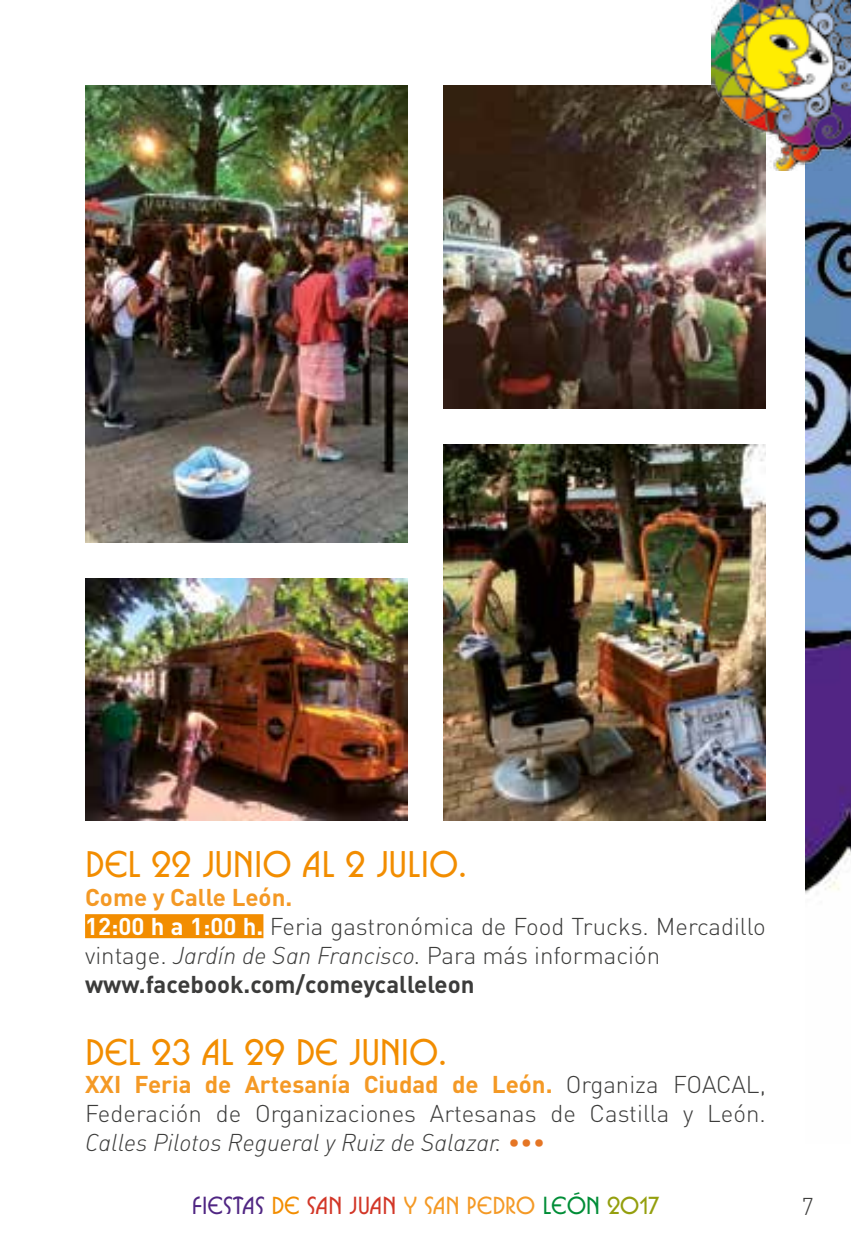
<style>
.page{position:relative;width:851px;height:1259px;background:#fff}
.page>*{position:absolute;margin:0;border:0;box-sizing:border-box;transform-origin:0 0}
.t1{font:700 36px "Busorama ITC Std";color:#f28d00}
.t2{font:300 24px/28.8px "DIN";color:#3c3c3b}
.t3{font:24px "DIN Light Italic Alt";color:#3c3c3b}
.t4{font:700 24px "Busorama ITC Std";color:#f49925}
.s1{font-weight:700;color:#f49925}
.s2{font-weight:700;color:#fff}
.s3{font-family:"DIN Light Italic Alt";font-weight:400}
.s4{font-weight:700}
.s5{color:#e57524}
.s6{color:#502683}
.s7{color:#f28d00}
.s8{color:#d23627}
.s9{color:#008d37}
.s10{color:#949f0e}
</style>
<div class="page">
<img style="left:805px;top:170px;width:45px;height:724px">
<img style="left:711px;top:0;width:139px;height:170px">
<div style="left:85px;top:914px;width:178px;height:24px;background:#f28d00"></div>
<img style="left:85px;top:578px;width:322px;height:242px">
<img style="left:443px;top:445px;width:322px;height:375px">
<img style="left:85px;top:85px;width:322px;height:457px">
<img style="left:443px;top:85px;width:322px;height:324px">
<h1 class="t1" style="left:85px;top:842px;width:382px">DEL 22 JUNIO AL 2 JULIO.</h1>
<p class="t2" style="left:85px;top:883px;width:682px"><span class="s1">Come y Calle León.<br></span><span class="s2">12:00 h a 1:00 h.</span> Feria gastronómica de Food Trucks. Mercadillo vintage. <span class="s3">Jardín de San Francisco.</span> Para más información <span class="s4">www.facebook.com/comeycalleleon</span></p>
<h1 class="t1" style="left:85px;top:1030px;width:363px">DEL 23 AL 29 DE JUNIO.</h1>
<p class="t2" style="left:85px;top:1070px;width:682px"><span class="s1">XXI Feria de Artesanía Ciudad de León.</span> Organiza FOACAL,<br>Federación de Organizaciones Artesanas de Castilla y León.</p>
<p class="t3" style="left:85px;top:1127px;width:461px">Calles Pilotos Regueral y Ruiz de Salazar. <span class="s5">•••</span></p>
<p class="t4" style="left:192px;top:1190px;width:469px"><span class="s6">FIESTAS</span> <span class="s7">DE</span> <span class="s8">SAN JUAN</span> Y SAN PEDRO <span class="s9">LEÓN</span> <span class="s10">2017</span></p>
<p class="t2" style="left:801px;top:1191px;width:14px">7</p>
</div>
